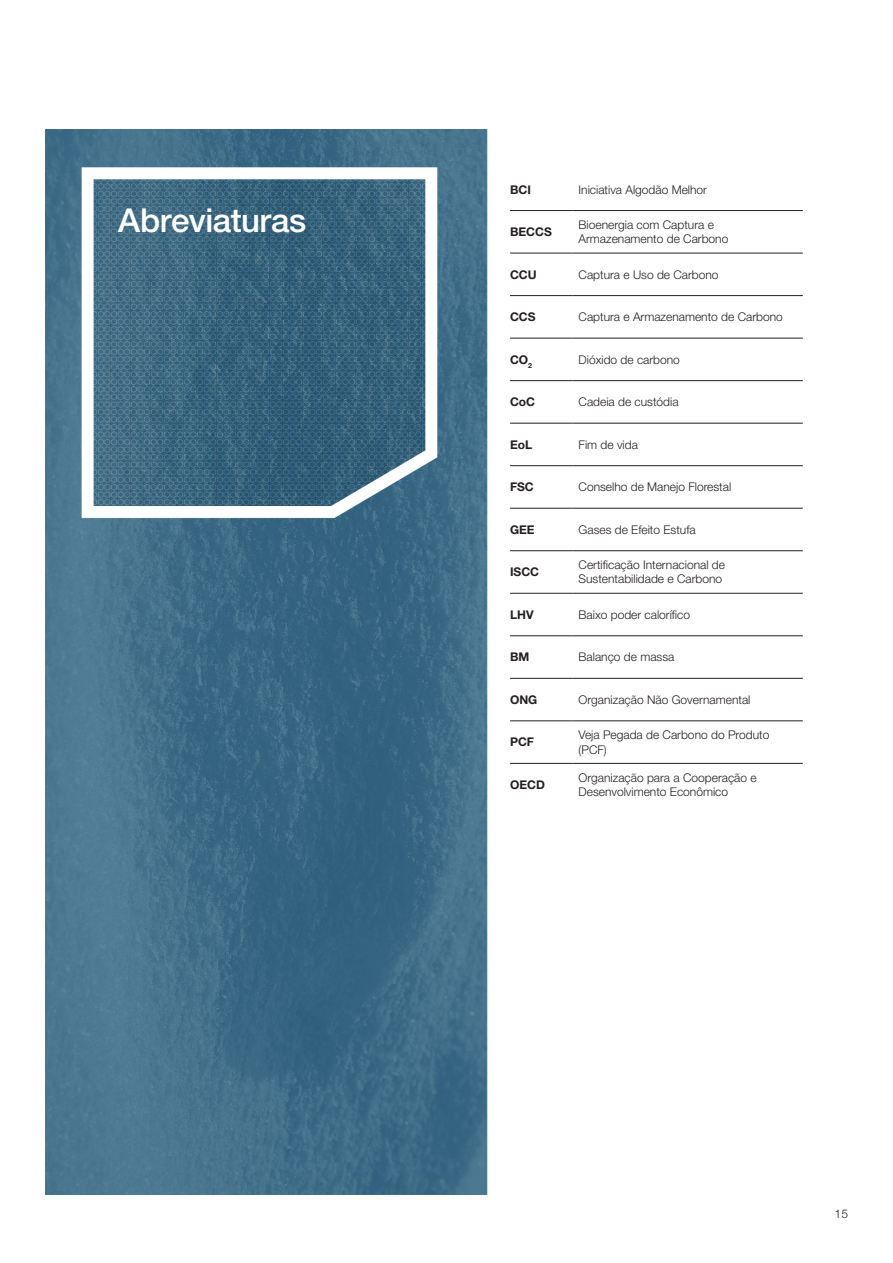
<style>
.page{position:relative;width:893px;height:1263px;background:#fff}
.page>*{position:absolute;margin:0;border:0;box-sizing:border-box;transform-origin:0 0}
.Chapter_title{font:500 33px "Helvetica Neue LT Std";letter-spacing:-.015em;color:#fff}
.t1{font:300 12px/14.4px "Helvetica Neue LT Std";color:#231f20}
.t2{font:700 12px "Helvetica Neue LT Std";color:#231f20}
</style>
<div class="page">
<img style="left:45px;top:129px;width:758px;height:1066px">
<hr style="left:510px;top:210px;width:63px;height:1px;background:#231f20">
<hr style="left:573px;top:210px;width:230px;height:1px;background:#231f20">
<hr style="left:510px;top:253px;width:63px;height:1px;background:#231f20">
<hr style="left:573px;top:253px;width:230px;height:1px;background:#231f20">
<hr style="left:510px;top:295px;width:63px;height:1px;background:#231f20">
<hr style="left:573px;top:295px;width:230px;height:1px;background:#231f20">
<hr style="left:510px;top:338px;width:63px;height:1px;background:#231f20">
<hr style="left:573px;top:338px;width:230px;height:1px;background:#231f20">
<hr style="left:510px;top:380px;width:63px;height:1px;background:#231f20">
<hr style="left:573px;top:380px;width:230px;height:1px;background:#231f20">
<hr style="left:510px;top:423px;width:63px;height:1px;background:#231f20">
<hr style="left:573px;top:423px;width:230px;height:1px;background:#231f20">
<hr style="left:510px;top:465px;width:63px;height:1px;background:#231f20">
<hr style="left:573px;top:465px;width:230px;height:1px;background:#231f20">
<hr style="left:510px;top:508px;width:63px;height:1px;background:#231f20">
<hr style="left:573px;top:508px;width:230px;height:1px;background:#231f20">
<hr style="left:510px;top:550px;width:63px;height:1px;background:#231f20">
<hr style="left:573px;top:550px;width:230px;height:1px;background:#231f20">
<hr style="left:510px;top:593px;width:63px;height:1px;background:#231f20">
<hr style="left:573px;top:593px;width:230px;height:1px;background:#231f20">
<hr style="left:510px;top:635px;width:63px;height:1px;background:#231f20">
<hr style="left:573px;top:635px;width:230px;height:1px;background:#231f20">
<hr style="left:510px;top:678px;width:63px;height:1px;background:#231f20">
<hr style="left:573px;top:678px;width:230px;height:1px;background:#231f20">
<hr style="left:510px;top:721px;width:63px;height:1px;background:#231f20">
<hr style="left:573px;top:721px;width:230px;height:1px;background:#231f20">
<hr style="left:510px;top:763px;width:63px;height:1px;background:#231f20">
<hr style="left:573px;top:763px;width:230px;height:1px;background:#231f20">
<p class="Chapter_title" style="left:118px;top:201px;width:190px">Abreviaturas</p>
<p class="t2" style="left:510px;top:182px;width:22px">BCI</p>
<p class="t1" style="left:579px;top:182px;width:130px">Iniciativa Algodão Melhor</p>
<p class="t2" style="left:510px;top:224px;width:43px">BECCS</p>
<p class="t1" style="left:579px;top:217px;width:151px">Bioenergia com Captura e<br>Armazenamento de Carbono</p>
<p class="t2" style="left:510px;top:267px;width:28px">CCU</p>
<p class="t1" style="left:579px;top:267px;width:142px">Captura e Uso de Carbono</p>
<p class="t2" style="left:510px;top:309px;width:27px">CCS</p>
<p class="t1" style="left:579px;top:309px;width:206px">Captura e Armazenamento de Carbono</p>
<p class="t2" style="left:510px;top:352px;width:24px">CO<sub>2</sub></p>
<p class="t1" style="left:579px;top:352px;width:103px">Dióxido de carbono</p>
<p class="t2" style="left:510px;top:394px;width:27px">CoC</p>
<p class="t1" style="left:579px;top:394px;width:102px">Cadeia de custódia</p>
<p class="t2" style="left:510px;top:437px;width:24px">EoL</p>
<p class="t1" style="left:579px;top:437px;width:61px">Fim de vida</p>
<p class="t2" style="left:510px;top:479px;width:25px">FSC</p>
<p class="t1" style="left:579px;top:479px;width:154px">Conselho de Manejo Florestal</p>
<p class="t2" style="left:510px;top:522px;width:26px">GEE</p>
<p class="t1" style="left:579px;top:522px;width:119px">Gases de Efeito Estufa</p>
<p class="t2" style="left:510px;top:565px;width:31px">ISCC</p>
<p class="t1" style="left:579px;top:557px;width:148px">Certificação Internacional de<br>Sustentabilidade e Carbono</p>
<p class="t2" style="left:510px;top:607px;width:25px">LHV</p>
<p class="t1" style="left:579px;top:607px;width:113px">Baixo poder calorífico</p>
<p class="t2" style="left:510px;top:650px;width:21px">BM</p>
<p class="t1" style="left:579px;top:650px;width:97px">Balanço de massa</p>
<p class="t2" style="left:510px;top:692px;width:29px">ONG</p>
<p class="t1" style="left:579px;top:692px;width:173px">Organização Não Governamental</p>
<p class="t2" style="left:510px;top:735px;width:26px">PCF</p>
<p class="t1" style="left:579px;top:727px;width:192px">Veja Pegada de Carbono do Produto (PCF)</p>
<p class="t2" style="left:510px;top:777px;width:36px">OECD</p>
<p class="t1" style="left:579px;top:770px;width:180px">Organização para a Cooperação e<br>Desenvolvimento Econômico</p>
<p class="t1" style="left:834px;top:1207px;width:15px">15</p>
</div>
